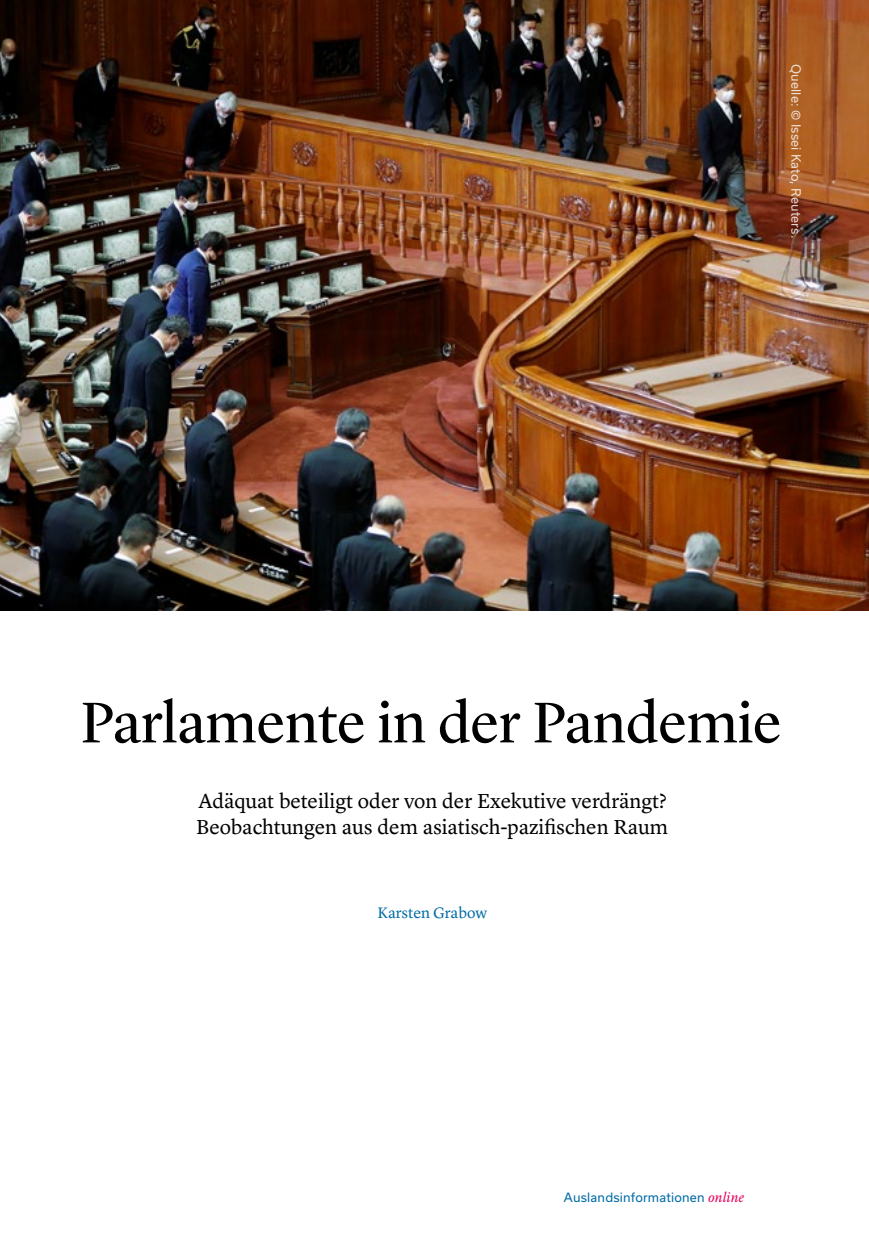
<style>
.page{position:relative;width:869px;height:1246px;background:#fff}
.page>*{position:absolute;margin:0;border:0;box-sizing:border-box;transform-origin:0 0}
.Header1{font:59.5px "Lyon Display";color:#000}
.Header2{font:21px/26.2px "Lyon Text";letter-spacing:-.005em;color:#000}
.Author{font:15.75px "Lyon Text";letter-spacing:-.005em;color:#006ca6}
.Footer--right{font:12.25px "Usual";letter-spacing:.015em;color:#006ca6}
.t1{font:12.25px "Usual";letter-spacing:.015em;color:#fff}
.s1{font-family:"Lyon Text";font-style:italic;font-size:14px;color:#e6005b}
</style>
<div class="page">
<img style="left:0;top:0;width:868px;height:610px">
<p class="t1" style="left:802px;top:64px;width:176px;rotate:90deg">Quelle: © Issei Kato, Reuters.</p>
<p class="Header1" style="left:81px;top:677px;width:702px">Parlamente in der Pandemie</p>
<p class="Header2" style="left:196px;top:786px;width:473px">Adäquat beteiligt oder von der Exekutive verdrängt?<br>Beobachtungen aus dem asiatisch-pazifischen Raum</p>
<p class="Author" style="left:377px;top:900px;width:111px">Karsten Grabow</p>
<p class="Footer--right" style="left:563px;top:1190px;width:182px">Auslandsinformationen <span class="s1">online</span></p>
</div>
